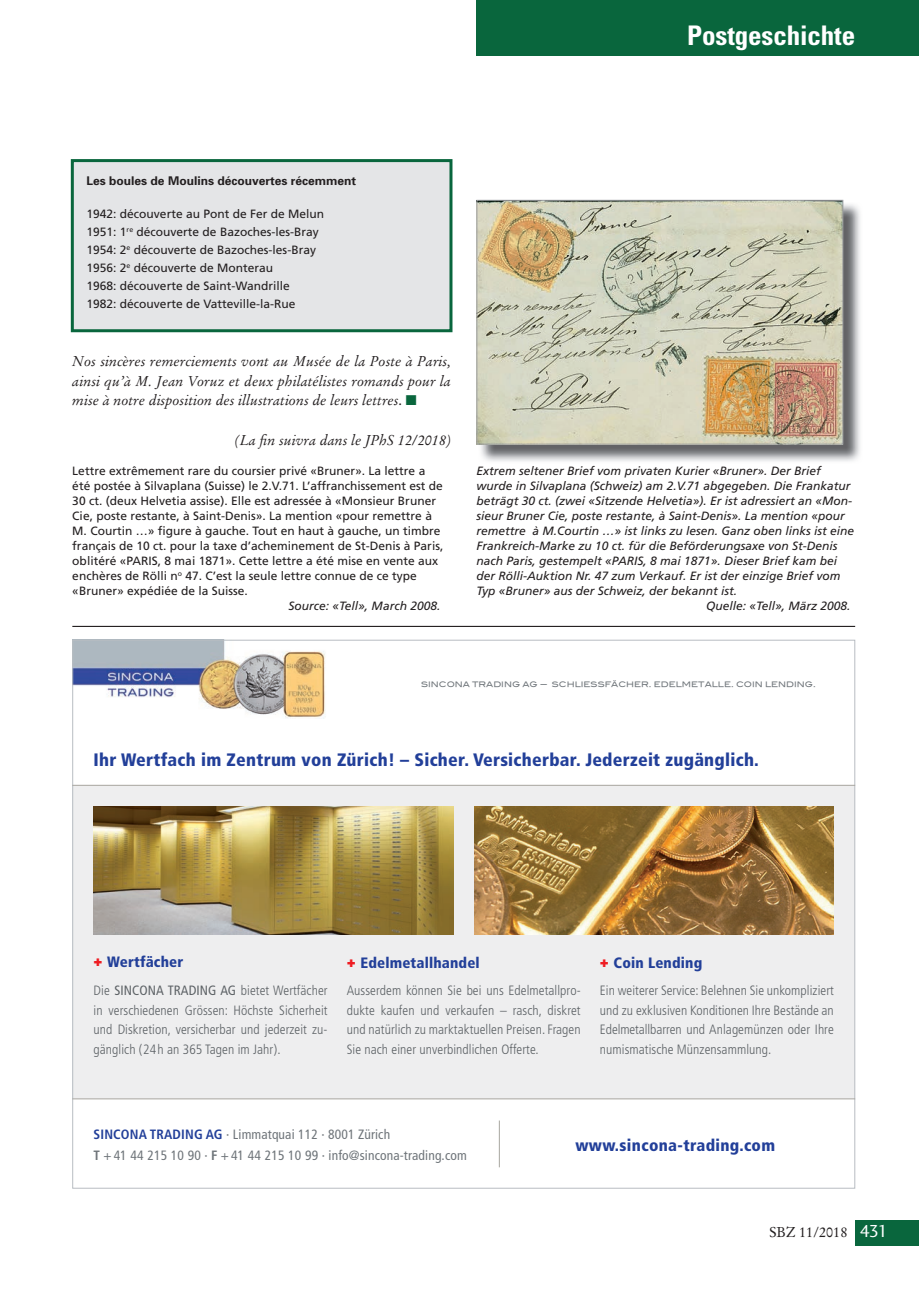
<style>
.page{position:relative;width:919px;height:1289px;background:#fff}
.page>*{position:absolute;margin:0;border:0;box-sizing:border-box;transform-origin:0 0}
.t1{font:700 condensed 27px "Univers";letter-spacing:-.005em;color:#fff}
.t2{font:900 condensed 18px "Frutiger LT Std";letter-spacing:.015em;color:#223f99}
.t3{font:900 condensed 16.5px "Frutiger LT Std";letter-spacing:.02em;color:#223f99}
.t4{font:900 condensed 15px "Frutiger LT Std";letter-spacing:.01em;color:#223f99}
.t5{font:italic 14.25px/19.5px "Stempel Garamond";color:#231f20;text-align:justify}
.t6{font:14.25px "Stempel Garamond";color:#231f20}
.t7{font:300 condensed 13.5px/19.5px "Frutiger LT Std";letter-spacing:.005em;color:#5d6266;text-align:justify}
.t8{font:condensed 13.5px/21px "Frutiger LT Std";letter-spacing:.01em;color:#6f757a}
.t9{font:12px/15px "Frutiger";color:#231f20}
.t10{font:italic 12px "Frutiger";color:#231f20}
.t11{font:700 12px "Univers";color:#231f20}
.t12{font:7.5px "Blair Md ITCTT Medium";color:#6f757a}
.s1{font-style:normal}
.s2{color:#09663d}
.s3{font-stretch:normal;color:#ee1d23}
.s4{font-weight:400}
.s5{font-weight:700;color:#223f99}
.s6{font-weight:700}
.s7{font-family:"Charlotte Sans Book Plain";font-size:18px;color:#fff}
</style>
<div class="page">
<div style="left:476px;top:0;width:442px;height:55px;background:#09663d"></div>
<div style="left:855px;top:1220px;width:63px;height:25px;background:#09663d"></div>
<img style="left:478px;top:202px;width:382px;height:259px">
<img style="left:478px;top:202px;width:363px;height:240px">
<div style="left:476px;top:200px;width:367px;height:244px;border:1px solid #9b9da0"></div>
<div style="left:72px;top:785px;width:783px;height:313px;background:#eeeeef"></div>
<img style="left:74px;top:641px;width:251px;height:77px">
<hr style="left:499px;top:1120px;width:1px;height:47px;background:#a8a69f">
<img style="left:474px;top:807px;width:359px;height:127px">
<img style="left:94px;top:807px;width:359px;height:127px">
<hr style="left:72px;top:1098px;width:783px;height:1px;background:#a8a69f">
<hr style="left:72px;top:785px;width:783px;height:1px;background:#a8a69f">
<div style="left:72px;top:161px;width:379px;height:170px;background:#e4e5e7"></div>
<div style="left:71px;top:159px;width:381px;height:173px;border:3px solid #09663d"></div>
<hr style="left:72px;top:626px;width:783px;height:1px;background:#231f20">
<h1 class="t1" style="left:687px;top:18px;width:169px">Postgeschichte</h1>
<p class="t11" style="left:87px;top:173px;width:271px">Les boules de Moulins découvertes récemment</p>
<p class="t9" style="left:87px;top:204px;width:239px;line-height:18px">1942: découverte au Pont de Fer de Melun 1951: 1<sup>re</sup> découverte de Bazoches-les-Bray 1954: 2<sup>e</sup> découverte de Bazoches-les-Bray 1956: 2<sup>e</sup> découverte de Monterau<br>1968: découverte de Saint-Wandrille<br>1982: découverte de Vatteville-la-Rue</p>
<p class="t5" style="left:72px;top:352px;width:380px">Nos sincères remerciements vont au Musée de la Poste à Paris, ainsi qu’à M. Jean Voruz et deux philatélistes romands pour la mise à notre disposition des illustrations de leurs lettres<span class="s1">.</span> <span class="s2">■</span></p>
<p class="t5" style="left:235px;top:430px;width:218px">(La fin suivra dans le JPhS 12/2018)</p>
<p class="t9" style="left:72px;top:463px;width:372px">Lettre extrêmement rare du coursier privé «Bruner». La lettre a été postée à Silvaplana (Suisse) le 2.V.71. L’affranchissement est de 30 ct. (deux Helvetia assise). Elle est adressée à «Monsieur Bruner Cie, poste restante, à Saint-Denis». La mention «pour remettre à M. Courtin …» figure à gauche. Tout en haut à gauche, un timbre français de 10 ct. pour la taxe d’acheminement de St-Denis à Paris, oblitéré «PARIS, 8 mai 1871». Cette lettre a été mise en vente aux enchères de Rölli n<sup>o</sup> 47. C’est la seule lettre connue de ce type «Bruner» expédiée de la Suisse.</p>
<p class="t10" style="left:288px;top:598px;width:153px">Source: «Tell», March 2008.</p>
<p class="t10" style="left:476px;top:463px;width:346px">Extrem seltener Brief vom privaten Kurier «Bruner». Der Brief</p>
<p class="t10" style="left:476px;top:478px;width:375px">wurde in Silvaplana (Schweiz) am 2.V.71 abgegeben. Die Frankatur</p>
<p class="t10" style="left:476px;top:493px;width:377px">beträgt 30 ct. (zwei «Sitzende Helvetia»). Er ist adressiert an «Mon-</p>
<p class="t10" style="left:476px;top:508px;width:370px">sieur Bruner Cie, poste restante, à Saint-Denis». La mention «pour</p>
<p class="t10" style="left:476px;top:523px;width:379px">remettre à M.Courtin …» ist links zu lesen. Ganz oben links ist eine</p>
<p class="t10" style="left:476px;top:538px;width:362px">Frankreich-Marke zu 10 ct. für die Beförderungsaxe von St-Denis</p>
<p class="t10" style="left:476px;top:553px;width:362px">nach Paris, gestempelt «PARIS, 8 mai 1871». Dieser Brief kam bei</p>
<p class="t10" style="left:476px;top:568px;width:365px">der Rölli-Auktion Nr. 47 zum Verkauf. Er ist der einzige Brief vom</p>
<p class="t10" style="left:476px;top:583px;width:262px">Typ «Bruner» aus der Schweiz, der bekannt ist.</p>
<p class="t10" style="left:706px;top:598px;width:146px">Quelle: «Tell», März 2008.</p>
<p class="t12" style="left:421px;top:678px;width:396px">SINCONA TRADING AG — SCHLIESSFÄCHER. EDELMETALLE. COIN LENDING.</p>
<h2 class="t2" style="left:94px;top:748px;width:666px">Ihr Wertfach im Zentrum von Zürich! – Sicher. Versicherbar. Jederzeit zugänglich.</h2>
<p class="t4" style="left:94px;top:952px;width:91px"><span class="s3">+</span> Wertfächer</p>
<p class="t4" style="left:600px;top:953px;width:104px"><span class="s3">+</span> Coin Lending</p>
<p class="t7" style="left:94px;top:980px;width:235px">Die <span class="s4">SINCONA TRADING AG</span> bietet Wertfächer in verschiedenen Grössen: Höchste Sicherheit und Diskretion, versicherbar und jederzeit zu&shy;gänglich ( 24 h an 365 Tagen im Jahr ).</p>
<p class="t4" style="left:347px;top:953px;width:134px"><span class="s3">+</span> Edelmetallhandel</p>
<p class="t7" style="left:347px;top:980px;width:235px">Ausserdem können Sie bei uns Edelmetallpro&shy;dukte kaufen und verkaufen – rasch, diskret und natürlich zu marktaktuellen Preisen. Fragen Sie nach einer unverbindlichen Offerte.</p>
<p class="t7" style="left:600px;top:980px;width:235px">Ein weiterer Service: Belehnen Sie unkompliziert und zu exklusiven Konditionen Ihre Bestände an Edelmetallbarren und Anlagemünzen oder Ihre numismatische Münzensammlung.</p>
<p class="t8" style="left:94px;top:1123px;width:374px"><span class="s5">SINCONA TRADING AG</span> · Limmatquai 112 · 8001 Zürich<br><span class="s6">T</span> + 41 44 215 10 90 · <span class="s6">F</span> + 41 44 215 10 99 · info@sincona-trading.com</p>
<h3 class="t3" style="left:575px;top:1135px;width:201px">www.sincona-trading.com</h3>
<p class="t6" style="left:769px;top:1223px;width:120px">SBZ 11/2018 <span class="s7">431</span></p>
</div>
